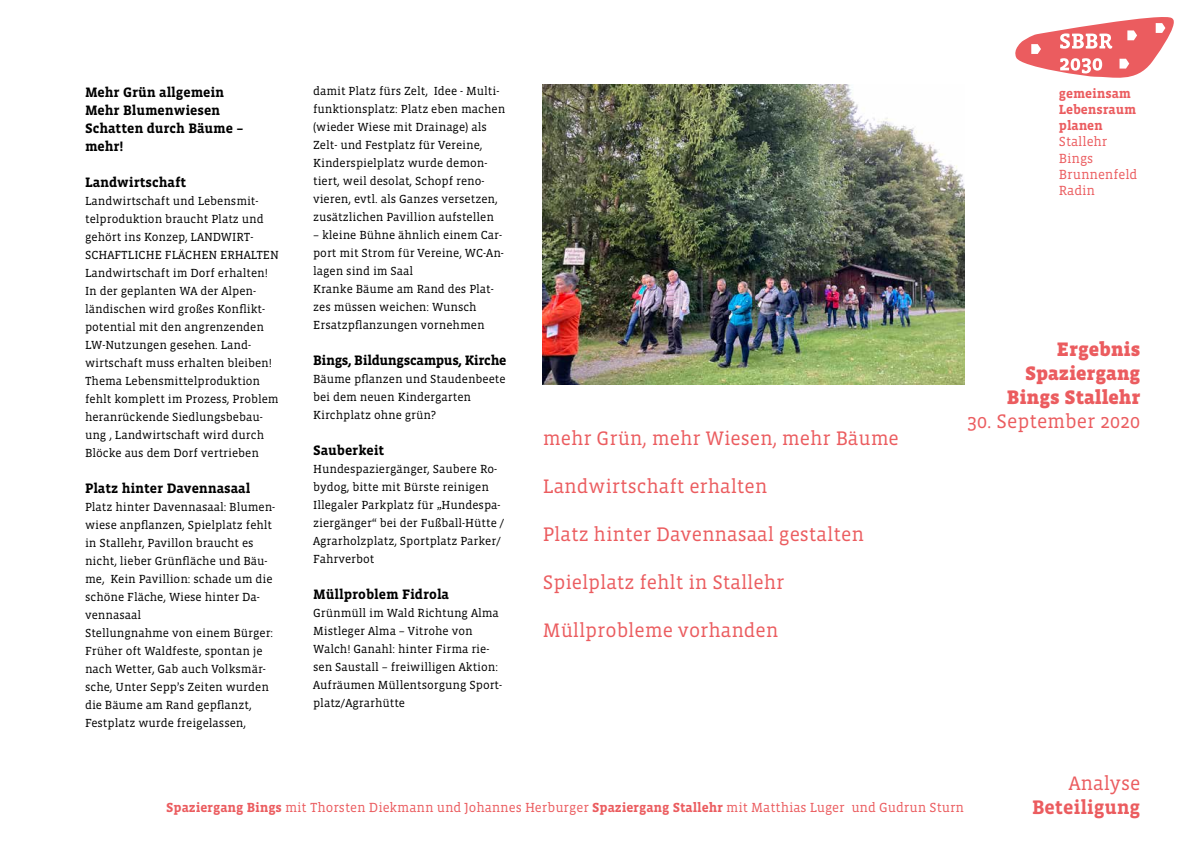
<style>
.page{position:relative;width:1191px;height:842px;background:#fff}
.page>*{position:absolute;margin:0;border:0;box-sizing:border-box;transform-origin:0 0}
.t1{font:20px "Vista Slab OTCE";color:#eb5c5f}
.t2{font:900 20px/24px "Vista Slab OTCE";color:#eb5c5f;text-align:right}
.t3{font:700 20px "Vista Slab OTCE";color:#eb5c5f}
.t4{font:700 14px/18px "Vista Slab OTCE";color:#000}
.t5{font:700 14px "Vista Slab OTCE";letter-spacing:-.02em;color:#000}
.t6{font:13.5px/16.2px "Vista Slab OTCE";color:#eb5c5f}
.t7{font:700 13.5px/16.2px "Vista Slab OTCE";color:#eb5c5f}
.t8{font:12px/18px "Vista Slab OTCE";color:#000}
.s1{font-weight:700}
</style>
<div class="page">
<svg style="left:1015px;top:17px;width:159px;height:61px"></svg>
<img style="left:543px;top:85px;width:421px;height:299px">
<p class="t4" style="left:85px;top:83px;width:160px">Mehr Grün allgemein<br>Mehr Blumenwiesen<br>Schatten durch Bäume – mehr!</p>
<p class="t4" style="left:85px;top:173px;width:103px">Landwirtschaft</p>
<p class="t8" style="left:85px;top:192px;width:195px">Landwirtschaft und Lebensmit&shy;telproduktion braucht Platz und gehört ins Konzep, LANDWIRT-<br>SCHAFTLICHE FLÄCHEN ERHALTEN<br>Landwirtschaft im Dorf erhalten!<br>In der geplanten WA der Alpen&shy;ländischen wird großes Konflikt&shy;potential mit den angrenzenden<br>LW-Nutzungen gesehen. Land&shy;wirtschaft muss erhalten bleiben!<br>Thema Lebensmittelproduktion fehlt komplett im Prozess, Problem heranrückende Siedlungsbebau&shy;ung , Landwirtschaft wird durch<br>Blöcke aus dem Dorf vertrieben</p>
<p class="t4" style="left:85px;top:479px;width:167px">Platz hinter Davennasaal</p>
<p class="t8" style="left:85px;top:498px;width:192px">Platz hinter Davennasaal: Blumen&shy;wiese anpflanzen, Spielplatz fehlt in Stallehr, Pavillon braucht es nicht, lieber Grünfläche und Bäu&shy;me, Kein Pavillion: schade um die schöne Fläche, Wiese hinter Da&shy;vennasaal<br>Stellungnahme von einem Bürger:<br>Früher oft Waldfeste, spontan je nach Wetter, Gab auch Volksmär&shy;sche, Unter Sepp’s Zeiten wurden die Bäume am Rand gepflanzt,<br>Festplatz wurde freigelassen,</p>
<p class="t8" style="left:313px;top:82px;width:194px">damit Platz fürs Zelt, Idee - Multi&shy;funktionsplatz: Platz eben machen (wieder Wiese mit Drainage) als Zelt- und Festplatz für Vereine, Kinderspielplatz wurde demon&shy;tiert, weil desolat, Schopf reno&shy;vieren, evtl. als Ganzes versetzen, zusätzlichen Pavillion aufstellen</p>
<p class="t8" style="left:313px;top:226px;width:192px">– kleine Bühne ähnlich einem Car&shy;port mit Strom für Vereine, WC-An&shy;lagen sind im Saal<br>Kranke Bäume am Rand des Plat&shy;zes müssen weichen: Wunsch<br>Ersatzpflanzungen vornehmen</p>
<p class="t5" style="left:313px;top:353px;width:195px">Bings, Bildungscampus, Kirche</p>
<p class="t8" style="left:313px;top:370px;width:194px">Bäume pflanzen und Staudenbeete bei dem neuen Kindergarten<br>Kirchplatz ohne grün?</p>
<p class="t4" style="left:313px;top:441px;width:73px">Sauberkeit</p>
<p class="t8" style="left:313px;top:460px;width:193px">Hundespaziergänger, Saubere Ro&shy;bydog, bitte mit Bürste reinigen<br>Illegaler Parkplatz für „Hundespa&shy;ziergänger“ bei der Fußball-Hütte /<br>Agrarholzplatz, Sportplatz Parker/<br>Fahrverbot</p>
<p class="t4" style="left:313px;top:585px;width:137px">Müllproblem Fidrola</p>
<p class="t8" style="left:313px;top:604px;width:191px">Grünmüll im Wald Richtung Alma<br>Mistleger Alma – Vitrohe von<br>Walch! Ganahl: hinter Firma rie&shy;sen Saustall – freiwilligen Aktion:<br>Aufräumen Müllentsorgung Sport&shy;platz/Agrarhütte</p>
<h1 class="t1" style="left:543px;top:427px;width:357px">mehr Grün, mehr Wiesen, mehr Bäume</h1>
<h1 class="t1" style="left:543px;top:475px;width:226px">Landwirtschaft erhalten</h1>
<h1 class="t1" style="left:543px;top:523px;width:322px">Platz hinter Davennasaal gestalten</h1>
<h1 class="t1" style="left:543px;top:571px;width:243px">Spielplatz fehlt in Stallehr</h1>
<h1 class="t1" style="left:543px;top:619px;width:237px">Müllprobleme vorhanden</h1>
<p class="t7" style="left:1059px;top:85px;width:79px">gemeinsam<br>Lebensraum planen</p>
<p class="t6" style="left:1059px;top:134px;width:80px">Stallehr<br>Bings<br>Brunnenfeld<br>Radin</p>
<h1 class="t2" style="left:1006px;top:337px;width:135px">Ergebnis<br>Spaziergang<br>Bings Stallehr</h1>
<h1 class="t1" style="left:967px;top:410px;width:174px">30. September 2020</h1>
<h1 class="t1" style="left:1068px;top:771px;width:73px">Analyse</h1>
<p class="t6" style="left:166px;top:799px;width:799px"><span class="s1">Spaziergang Bings</span> mit Thorsten Diekmann und Johannes Herburger <span class="s1">Spaziergang Stallehr</span> mit Matthias Luger und Gudrun Sturn</p>
<h1 class="t3" style="left:1032px;top:795px;width:110px">Beteiligung</h1>
</div>
